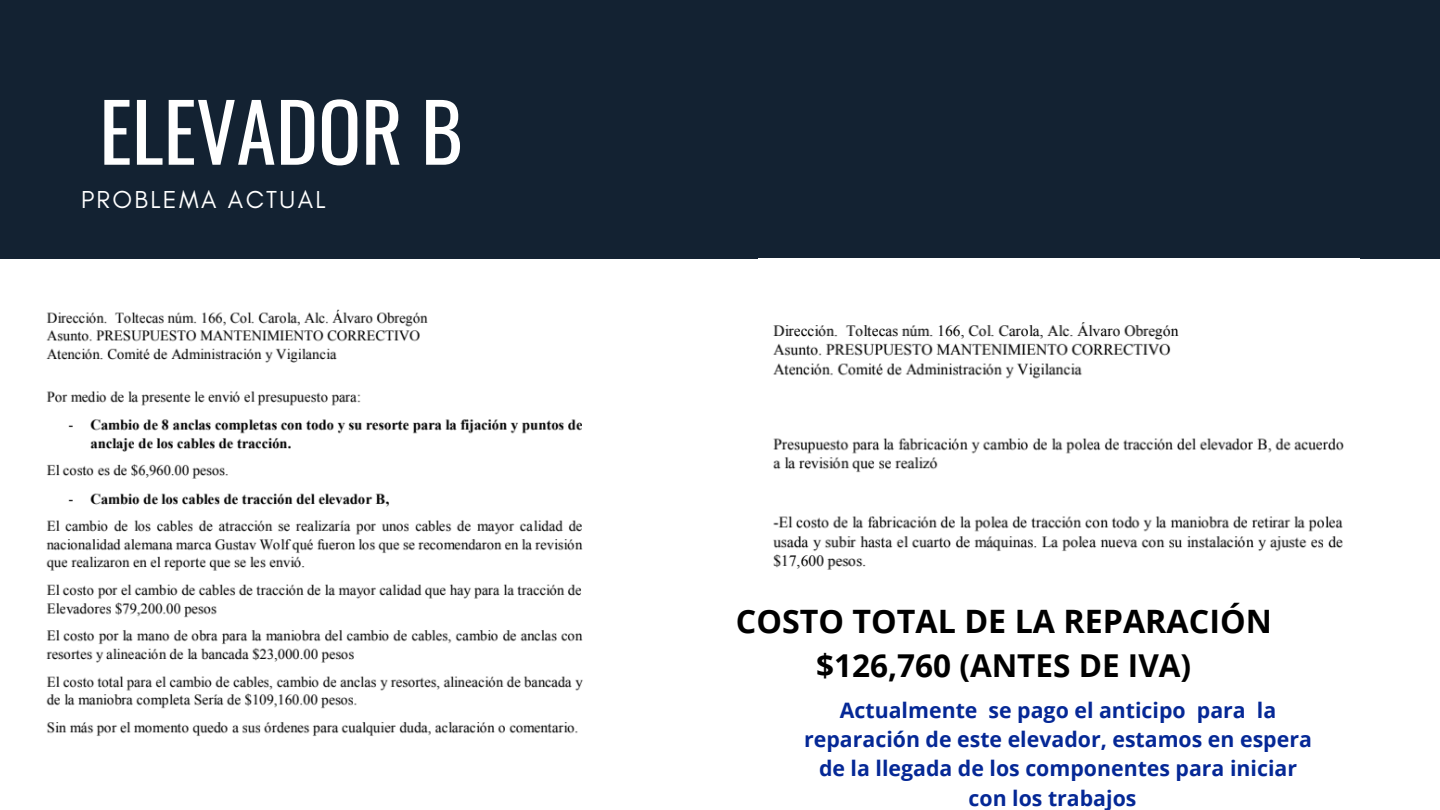
<style>
.page{position:relative;width:1440px;height:810px;background:#fff}
.page>*{position:absolute;margin:0;border:0;box-sizing:border-box;transform-origin:0 0}
.t1{font:80px "Oswald";color:#fff}
.t2{font:700 32.2px "Open Sans";color:#000}
.t3{font:700 31.5px "Open Sans";color:#000}
.t4{font:25px "Glacial Indifference";letter-spacing:.095em;color:#fff}
.t5{font:700 21.3px/29.2px "Open Sans";color:#052896;text-align:center}
</style>
<div class="page">
<div style="left:0;top:0;width:1440px;height:258px;background:#132232"></div>
<img style="left:46px;top:309px;width:537px;height:427px">
<img style="left:773px;top:322px;width:571px;height:248px">
<p class="t1" style="left:99px;top:69px;width:365px">ELEVADOR B</p>
<p class="t4" style="left:81px;top:185px;width:246px">PROBLEMA ACTUAL</p>
<h2 class="t2" style="left:736px;top:599px;width:537px">COSTO TOTAL DE LA REPARACIÓN</h2>
<h2 class="t3" style="left:816px;top:643px;width:376px">$126,760 (ANTES DE IVA)</h2>
<p class="t5" style="left:804px;top:695px;width:509px">Actualmente se pago el anticipo para la reparación de este elevador, estamos en espera de la llegada de los componentes para iniciar con los trabajos</p>
</div>
